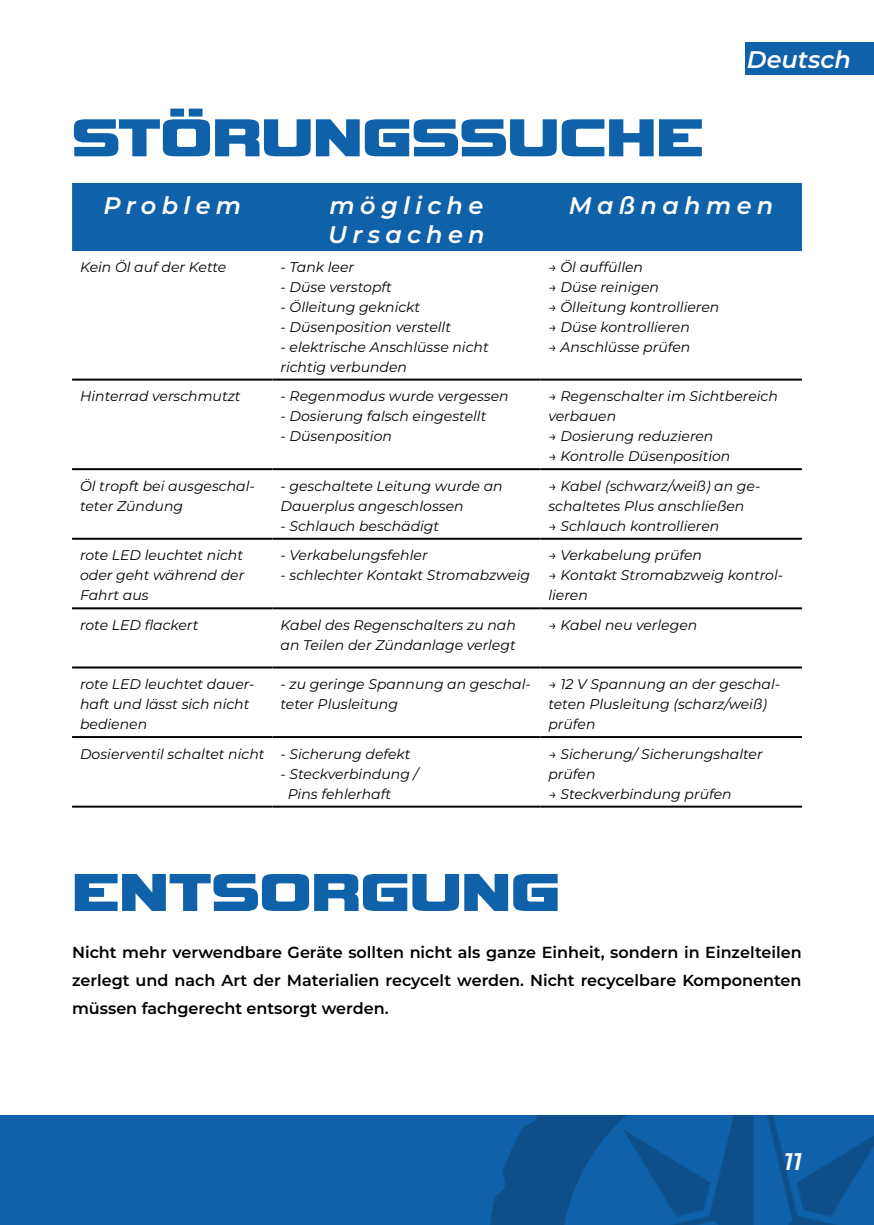
<style>
.page{position:relative;width:874px;height:1225px;background:#fff}
.page>*{position:absolute;margin:0;border:0;box-sizing:border-box;transform-origin:0 0}
.t1{font:700 56px "Vipnagorgialla Rg";color:#0f61a9}
.t2{font:italic 600 24px/28.8px "Montserrat";letter-spacing:.22em;color:#fff}
.t3{font:italic 600 24px "Montserrat";color:#fff}
.t4{font:italic 600 24px "Montserrat";color:#fdfdfd}
.t5{font:600 16px/28px "Montserrat";color:#000;text-align:justify}
.t6{font:italic 14px/20px "Montserrat";color:#000}
</style>
<div class="page">
<div style="left:0;top:1115px;width:873px;height:110px;background:#0f61a9"></div>
<img style="left:490px;top:1115px;width:383px;height:110px">
<div style="left:744px;top:43px;width:129px;height:32px;background:#0f61a9"></div>
<div style="left:72px;top:183px;width:729px;height:68px;background:#0f61a9"></div>
<hr style="left:72px;top:378px;width:200px;height:2px;background:#000">
<hr style="left:272px;top:378px;width:268px;height:2px;background:#000">
<hr style="left:540px;top:378px;width:261px;height:2px;background:#000">
<hr style="left:72px;top:468px;width:200px;height:2px;background:#000">
<hr style="left:272px;top:468px;width:268px;height:2px;background:#000">
<hr style="left:540px;top:468px;width:261px;height:2px;background:#000">
<hr style="left:72px;top:538px;width:200px;height:2px;background:#000">
<hr style="left:272px;top:538px;width:268px;height:2px;background:#000">
<hr style="left:540px;top:538px;width:261px;height:2px;background:#000">
<hr style="left:72px;top:607px;width:200px;height:2px;background:#000">
<hr style="left:272px;top:607px;width:268px;height:2px;background:#000">
<hr style="left:540px;top:607px;width:261px;height:2px;background:#000">
<hr style="left:72px;top:666px;width:200px;height:2px;background:#000">
<hr style="left:272px;top:666px;width:268px;height:2px;background:#000">
<hr style="left:540px;top:666px;width:261px;height:2px;background:#000">
<hr style="left:72px;top:736px;width:200px;height:2px;background:#000">
<hr style="left:272px;top:736px;width:268px;height:2px;background:#000">
<hr style="left:540px;top:736px;width:261px;height:2px;background:#000">
<hr style="left:72px;top:805px;width:200px;height:2px;background:#000">
<hr style="left:272px;top:805px;width:268px;height:2px;background:#000">
<hr style="left:540px;top:805px;width:261px;height:2px;background:#000">
<h1 class="t1" style="left:72px;top:91px;width:632px">STÖRUNGSSUCHE</h1>
<h2 class="t3" style="left:746px;top:42px;width:105px">Deutsch</h2>
<h2 class="t2" style="left:103px;top:190px;width:139px">Problem</h2>
<h2 class="t2" style="left:328px;top:190px;width:158px">mögliche<br>Ursachen</h2>
<h2 class="t2" style="left:568px;top:190px;width:206px">Maßnahmen</h2>
<p class="t6" style="left:80px;top:256px;width:148px">Kein Öl auf der Kette</p>
<p class="t6" style="left:280px;top:256px;width:75px">- Tank leer</p>
<p class="t6" style="left:280px;top:276px;width:113px">- Düse verstopft</p>
<p class="t6" style="left:280px;top:296px;width:141px">- Ölleitung geknickt</p>
<p class="t6" style="left:280px;top:316px;width:172px">- Düsenposition verstellt</p>
<p class="t6" style="left:280px;top:336px;width:209px">- elektrische Anschlüsse nicht richtig verbunden</p>
<p class="t6" style="left:548px;top:256px;width:96px">→ Öl auffüllen</p>
<p class="t6" style="left:548px;top:276px;width:112px">→ Düse reinigen</p>
<p class="t6" style="left:548px;top:296px;width:172px">→ Ölleitung kontrollieren</p>
<p class="t6" style="left:548px;top:316px;width:143px">→ Düse kontrollieren</p>
<p class="t6" style="left:548px;top:336px;width:143px">→ Anschlüsse prüfen</p>
<p class="t6" style="left:80px;top:386px;width:162px">Hinterrad verschmutzt</p>
<p class="t6" style="left:280px;top:386px;width:229px">- Regenmodus wurde vergessen</p>
<p class="t6" style="left:280px;top:406px;width:207px">- Dosierung falsch eingestellt</p>
<p class="t6" style="left:280px;top:426px;width:113px">- Düsenposition</p>
<p class="t6" style="left:80px;top:475px;width:176px">Öl tropft bei ausgeschal&shy;teter Zündung</p>
<p class="t6" style="left:280px;top:475px;width:223px">- geschaltete Leitung wurde an<br>Dauerplus angeschlossen</p>
<p class="t6" style="left:280px;top:515px;width:160px">- Schlauch beschädigt</p>
<p class="t6" style="left:80px;top:545px;width:166px;text-align:justify">rote LED leuchtet nicht oder geht während der Fahrt aus</p>
<p class="t6" style="left:280px;top:545px;width:148px">- Verkabelungsfehler</p>
<p class="t6" style="left:280px;top:565px;width:251px">- schlechter Kontakt Stromabzweig</p>
<p class="t6" style="left:548px;top:386px;width:231px">→ Regenschalter im Sichtbereich verbauen</p>
<p class="t6" style="left:548px;top:426px;width:166px">→ Dosierung reduzieren</p>
<p class="t6" style="left:548px;top:446px;width:183px">→ Kontrolle Düsenposition</p>
<p class="t6" style="left:548px;top:475px;width:213px">→ Kabel (schwarz/weiß) an ge&shy;schaltetes Plus anschließen</p>
<p class="t6" style="left:548px;top:515px;width:172px">→ Schlauch kontrollieren</p>
<p class="t6" style="left:548px;top:545px;width:155px">→ Verkabelung prüfen</p>
<p class="t6" style="left:548px;top:565px;width:236px">→ Kontakt Stromabzweig kontrol&shy;lieren</p>
<p class="t6" style="left:80px;top:614px;width:120px">rote LED flackert</p>
<p class="t6" style="left:280px;top:614px;width:237px">Kabel des Regenschalters zu nah an Teilen der Zündanlage verlegt</p>
<p class="t6" style="left:548px;top:614px;width:150px">→ Kabel neu verlegen</p>
<p class="t6" style="left:80px;top:673px;width:176px">rote LED leuchtet dauer&shy;haft und lässt sich nicht bedienen</p>
<p class="t6" style="left:280px;top:673px;width:251px">- zu geringe Spannung an geschal&shy;teter Plusleitung</p>
<p class="t6" style="left:548px;top:673px;width:233px">→ 12 V Spannung an der geschal&shy;teten Plusleitung (scharz/weiß) prüfen</p>
<p class="t6" style="left:80px;top:743px;width:332px">Dosierventil schaltet nicht - Sicherung defekt</p>
<p class="t6" style="left:288px;top:763px;width:132px;text-indent:-7px">- Steckverbindung /<br>Pins fehlerhaft</p>
<p class="t6" style="left:548px;top:743px;width:216px">→ Sicherung/ Sicherungshalter prüfen</p>
<p class="t6" style="left:548px;top:783px;width:185px">→ Steckverbindung prüfen</p>
<h1 class="t1" style="left:72px;top:846px;width:489px">ENTSORGUNG</h1>
<p class="t5" style="left:72px;top:937px;width:730px">Nicht mehr verwendbare Geräte sollten nicht als ganze Einheit, sondern in Einzelteilen zerlegt und nach Art der Materialien recycelt werden. Nicht recycelbare Komponenten müssen fachgerecht entsorgt werden.</p>
<h2 class="t4" style="left:783px;top:1144px;width:20px">11</h2>
</div>
